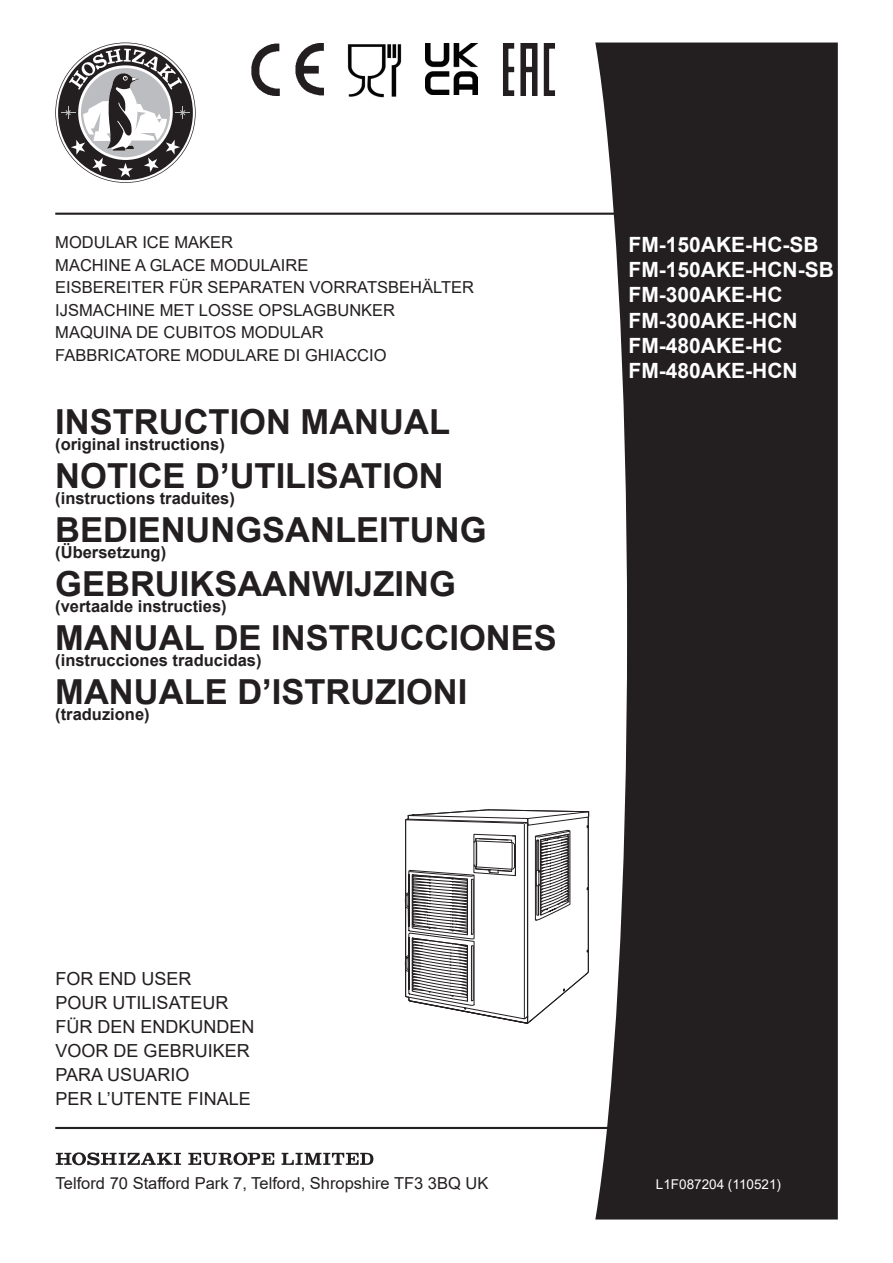
<style>
.page{position:relative;width:893px;height:1263px;background:#fff}
.page>*{position:absolute;margin:0;border:0;box-sizing:border-box;transform-origin:0 0}
.t1{font:700 34.5px "Arial";color:#231f20}
.t2{font:700 21px/25.2px "Arial";color:#fff}
.t3{font:18px/24px "Arial";color:#231f20}
.t4{font:16.5px/22.5px "Arial";color:#231f20}
.t5{font:700 16.5px "Arial";color:#231f20}
.t6{font:13.5px "Arial";color:#fff}
</style>
<div class="page">
<hr style="left:55px;top:213px;width:562px;height:2px;background:#231f20">
<svg style="left:595px;top:43px;width:243px;height:1176px;background:#373435"></svg>
<hr style="left:55px;top:1127px;width:553px;height:2px;background:#231f20">
<svg style="left:55px;top:43px;width:141px;height:140px"></svg>
<svg style="left:404px;top:809px;width:185px;height:215px"></svg>
<svg style="left:56px;top:1152px;width:125px;height:13px"></svg>
<svg style="left:188px;top:1152px;width:86px;height:13px"></svg>
<svg style="left:282px;top:1153px;width:91px;height:12px"></svg>
<img style="left:251px;top:43px;width:72px;height:53px">
<img style="left:348px;top:44px;width:53px;height:53px">
<img style="left:425px;top:43px;width:52px;height:52px">
<img style="left:503px;top:43px;width:52px;height:53px">
<p class="t4" style="left:55px;top:231px;width:420px">MODULAR ICE MAKER<br>MACHINE A GLACE MODULAIRE<br>EISBEREITER FÜR SEPARATEN VORRATSBEHÄLTER<br>IJSMACHINE MET LOSSE OPSLAGBUNKER<br>MAQUINA DE CUBITOS MODULAR<br>FABBRICATORE MODULARE DI GHIACCIO</p>
<h1 class="t1" style="left:55px;top:397px;width:396px">INSTRUCTION MANUAL</h1>
<p class="t5" style="left:55px;top:432px;width:171px">(original instructions)</p>
<h1 class="t1" style="left:55px;top:451px;width:390px">NOTICE D’UTILISATION</h1>
<p class="t5" style="left:55px;top:486px;width:181px">(instructions traduites)</p>
<h1 class="t1" style="left:55px;top:505px;width:433px">BEDIENUNGSANLEITUNG</h1>
<p class="t5" style="left:55px;top:540px;width:112px">(Übersetzung)</p>
<h1 class="t1" style="left:55px;top:559px;width:402px">GEBRUIKSAANWIJZING</h1>
<p class="t5" style="left:55px;top:594px;width:173px">(vertaalde instructies)</p>
<h1 class="t1" style="left:55px;top:613px;width:503px">MANUAL DE INSTRUCCIONES</h1>
<p class="t5" style="left:55px;top:648px;width:208px">(instrucciones traducidas)</p>
<h1 class="t1" style="left:55px;top:667px;width:414px">MANUALE D’ISTRUZIONI</h1>
<p class="t5" style="left:55px;top:702px;width:96px">(traduzione)</p>
<p class="t2" style="left:629px;top:232px;width:207px">FM-150AKE-HC-SB<br>FM-150AKE-HCN-SB<br>FM-300AKE-HC<br>FM-300AKE-HCN<br>FM-480AKE-HC<br>FM-480AKE-HCN</p>
<p class="t3" style="left:56px;top:966px;width:200px">FOR END USER<br>POUR UTILISATEUR<br>FÜR DEN ENDKUNDEN<br>VOOR DE GEBRUIKER<br>PARA USUARIO<br>PER L’UTENTE FINALE</p>
<p class="t4" style="left:56px;top:1172px;width:434px">Telford 70 Stafford Park 7, Telford, Shropshire TF3 3BQ UK</p>
<p class="t6" style="left:656px;top:1174px;width:127px">L1F087204 (110521)</p>
</div>
